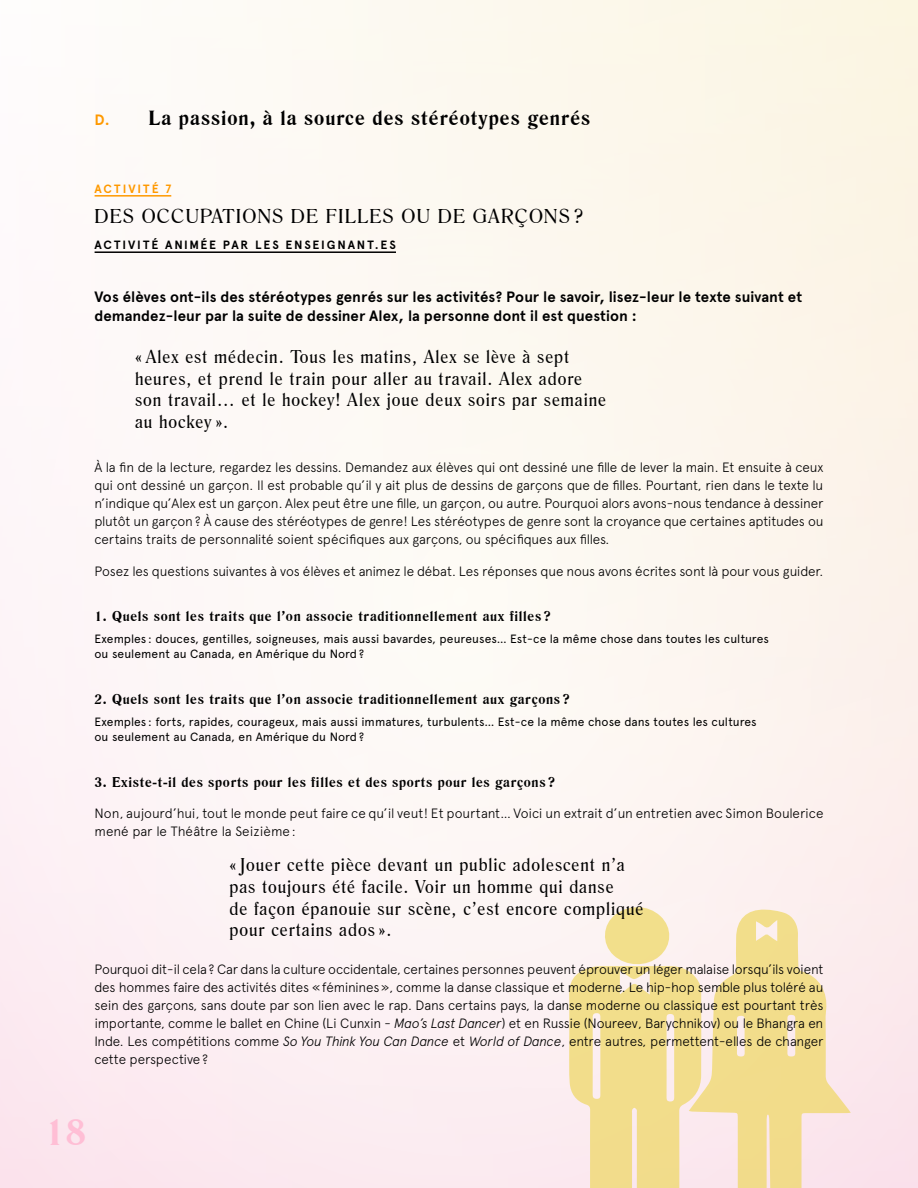
<style>
.page{position:relative;width:918px;height:1188px;background:#fff}
.page>*{position:absolute;margin:0;border:0;box-sizing:border-box;transform-origin:0 0}
.t1{font:700 36px "Romana BT";color:#ffbed5}
.t2{font:700 19.5px "Romana BT";letter-spacing:.05em;color:#000}
.t3{font:19.5px "Romana BT";letter-spacing:.06em;color:#000}
.t4{font:18px/21.6px "Romana BT";letter-spacing:.05em;color:#000}
.t5{font:700 15px/19.5px "Apercu";letter-spacing:.005em;color:#000}
.t6{font:300 13.5px/18px "Apercu";letter-spacing:-.01em;color:#000;text-align:justify}
.t7{font:700 13.5px "Romana BT";letter-spacing:.05em;color:#000}
.t8{font:12px/15px "Apercu";color:#000}
.t9{font:700 12px "Apercu";letter-spacing:.155em;color:#000}
.t10{font:700 12px "Apercu";letter-spacing:.175em;color:#f90}
.s1{font-family:"Apercu";font-size:15px;color:#f90}
.s2{font-style:italic}
</style>
<div class="page">
<div style="left:0;top:0;width:918px;height:1188px;background:linear-gradient(to right,#fdf6f9,#fcf4ea)"></div>
<svg style="left:701px;top:909px;width:150px;height:279px;background:#f5e2b5"></svg>
<svg style="left:569px;top:907px;width:132px;height:281px"></svg>
<hr style="left:95px;top:195px;width:76px;height:2px;background:#f90">
<hr style="left:95px;top:251px;width:301px;height:2px;background:#000">
<h2 class="t2" style="left:94px;top:106px;width:497px"><span class="s1">D.</span> La passion, à la source des stéréotypes genrés</h2>
<p class="t10" style="left:95px;top:181px;width:78px">ACTIVITÉ 7</p>
<h2 class="t3" style="left:94px;top:204px;width:490px">DES OCCUPATIONS DE FILLES OU DE GARÇONS ?</h2>
<p class="t9" style="left:95px;top:238px;width:303px">ACTIVITÉ ANIMÉE PAR LES ENSEIGNANT.ES</p>
<p class="t5" style="left:94px;top:287px;width:709px">Vos élèves ont-ils des stéréotypes genrés sur les activités? Pour le savoir, lisez-leur le texte suivant et demandez-leur par la suite de dessiner Alex, la personne dont il est question :</p>
<h3 class="t4" style="left:135px;top:346px;width:473px">« Alex est médecin. Tous les matins, Alex se lève à sept heures, et prend le train pour aller au travail. Alex adore son travail… et le hockey! Alex joue deux soirs par semaine au hockey ».</h3>
<p class="t6" style="left:94px;top:458px;width:731px">À la fin de la lecture, regardez les dessins. Demandez aux élèves qui ont dessiné une fille de lever la main. Et ensuite à ceux qui ont dessiné un garçon. Il est probable qu’il y ait plus de dessins de garçons que de filles. Pourtant, rien dans le texte lu n’indique qu’Alex est un garçon. Alex peut être une fille, un garçon, ou autre. Pourquoi alors avons-nous tendance à dessiner plutôt un garçon? À cause des stéréotypes de genre! Les stéréotypes de genre sont la croyance que certaines aptitudes ou certains traits de personnalité soient spécifiques aux garçons, ou spécifiques aux filles.</p>
<p class="t6" style="left:94px;top:562px;width:730px">Posez les questions suivantes à vos élèves et animez le débat. Les réponses que nous avons écrites sont là pour vous guider.</p>
<p class="t7" style="left:94px;top:608px;width:458px">1. Quels sont les traits que l’on associe traditionnellement aux filles ?</p>
<p class="t8" style="left:94px;top:631px;width:676px">Exemples : douces, gentilles, soigneuses, mais aussi bavardes, peureuses… Est-ce la même chose dans toutes les cultures ou seulement au Canada, en Amérique du Nord?</p>
<p class="t7" style="left:94px;top:691px;width:477px">2. Quels sont les traits que l’on associe traditionnellement aux garçons ?</p>
<p class="t8" style="left:94px;top:714px;width:664px">Exemples : forts, rapides, courageux, mais aussi immatures, turbulents… Est-ce la même chose dans toutes les cultures ou seulement au Canada, en Amérique du Nord?</p>
<p class="t7" style="left:94px;top:774px;width:462px">3. Existe-t-il des sports pour les filles et des sports pour les garçons ?</p>
<p class="t6" style="left:94px;top:804px;width:731px">Non, aujourd’hui, tout le monde peut faire ce qu’il veut! Et pourtant… Voici un extrait d’un entretien avec Simon Boulerice mené par le Théâtre la Seizième :</p>
<h3 class="t4" style="left:229px;top:854px;width:415px">« Jouer cette pièce devant un public adolescent n’a pas toujours été facile. Voir un homme qui danse<br>de façon épanouie sur scène, c’est encore compliqué pour certains ados ».</h3>
<p class="t6" style="left:94px;top:961px;width:731px">Pourquoi dit-il cela? Car dans la culture occidentale, certaines personnes peuvent éprouver un léger malaise lorsqu’ils voient des hommes faire des activités dites «féminines», comme la danse classique et moderne. Le hip-hop semble plus toléré au sein des garçons, sans doute par son lien avec le rap. Dans certains pays, la danse moderne ou classique est pourtant très importante, comme le ballet en Chine (Li Cunxin - <span class="s2">Mao’s Last Dancer</span>) et en Russie (Noureev, Barychnikov) ou le Bhangra en Inde. Les compétitions comme <span class="s2">So You Think You Can Dance</span> et <span class="s2">World of Dance</span>, entre autres, permettent-elles de changer cette perspective?</p>
<h1 class="t1" style="left:44px;top:1110px;width:43px">18</h1>
</div>
